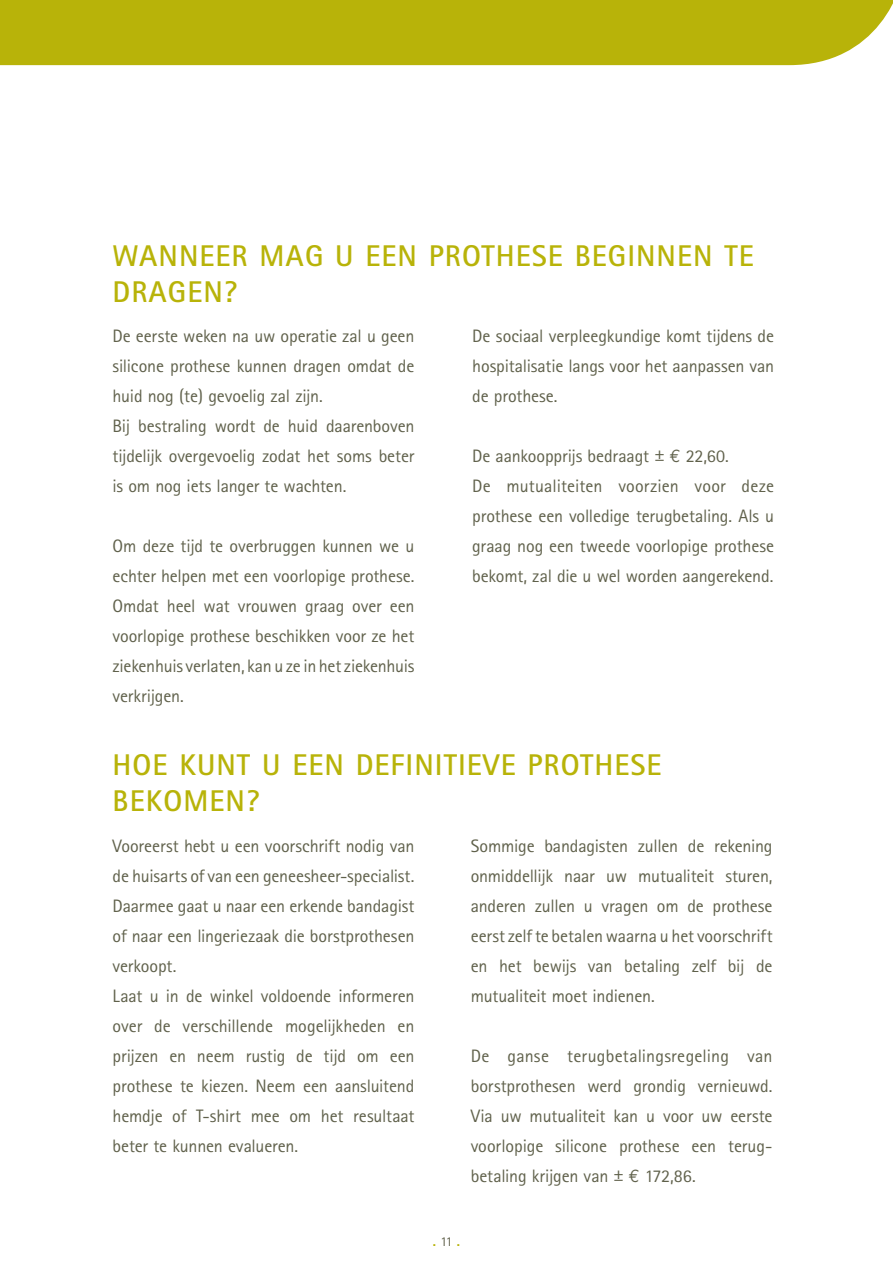
<style>
.page{position:relative;width:893px;height:1263px;background:#fff}
.page>*{position:absolute;margin:0;border:0;box-sizing:border-box;transform-origin:0 0}
.t1{font:700 30px/36px "Rotis Sans Serif";letter-spacing:.185em;color:#b8b309}
.t2{font:700 30px/36px "Rotis Sans Serif";letter-spacing:.13em;color:#b8b309}
.t3{font:18px/30px "Rotis Sans Serif";letter-spacing:-.01em;color:#60614b;text-align:justify}
.t4{font:700 13.5px "Rotis Sans Serif";color:#b8b309}
.s1{font-family:"Euro Mono"}
.s2{font-weight:400;color:#60614b}
</style>
<div class="page">
<div style="left:1px;top:0;width:892px;height:65px;background:#b8b309"></div>
<svg style="left:0;top:0;width:1px;height:65px"></svg>
<h1 class="t1" style="left:113px;top:237px;width:643px">WANN EER MAG U EEN PROTHESE BEGINN EN TE<br>DRAGEN?</h1>
<p class="t3" style="left:113px;top:321px;width:303px;text-align:left">De eerste weken na uw operatie zal u geen silicone prothese kunnen dragen omdat de huid nog (te) gevoelig zal zijn.<br>Bij bestraling wordt de huid daarenboven tijdelijk overgevoelig zodat het soms beter is om nog iets langer te wachten.</p>
<p class="t3" style="left:113px;top:531px;width:303px">Om deze tijd te overbruggen kunnen we u echter helpen met een voorlopige prothese.<br>Omdat heel wat vrouwen graag over een voorlopige prothese beschikken voor ze het ziekenhuis verlaten, kan u ze in het ziekenhuis verkrijgen.</p>
<p class="t3" style="left:472px;top:321px;width:303px">De sociaal verpleegkundige komt tijdens de hospitalisatie langs voor het aanpassen van de prothese.</p>
<p class="t3" style="left:472px;top:441px;width:303px;text-align:left">De aankoopprijs bedraagt ± <span class="s1">?</span> 22,60.<br>De mutualiteiten voorzien voor deze prothese een volledige terugbetaling. Als u graag nog een tweede voorlopige prothese bekomt, zal die u wel worden aangerekend.</p>
<h1 class="t2" style="left:113px;top:746px;width:551px">H OE KUNT U EEN DEFINITI EVE PROTHESE<br>BEKOMEN?</h1>
<p class="t3" style="left:113px;top:831px;width:303px;text-align:left">Vooreerst hebt u een voorschrift nodig van de huisarts of van een geneesheer-specialist.<br>Daarmee gaat u naar een erkende bandagist of naar een lingeriezaak die borstprothesen verkoopt.<br>Laat u in de winkel voldoende informeren over de verschillende mogelijkheden en prijzen en neem rustig de tijd om een prothese te kiezen. Neem een aansluitend hemdje of T-shirt mee om het resultaat beter te kunnen evalueren.</p>
<p class="t3" style="left:471px;top:831px;width:303px">Sommige bandagisten zullen de rekening onmiddellijk naar uw mutualiteit sturen, anderen zullen u vragen om de prothese eerst zelf te betalen waarna u het voorschrift en het bewijs van betaling zelf bij de mutualiteit moet indienen.</p>
<p class="t3" style="left:471px;top:1041px;width:303px">De ganse terugbetalingsregeling van borstprothesen werd grondig vernieuwd.<br>Via uw mutualiteit kan u voor uw eerste voorlopige silicone prothese een terug&shy;betaling krijgen van ± <span class="s1">?</span> 172,86.</p>
<p class="t4" style="left:433px;top:1232px;width:29px">.<span class="s2">11</span>.</p>
</div>
